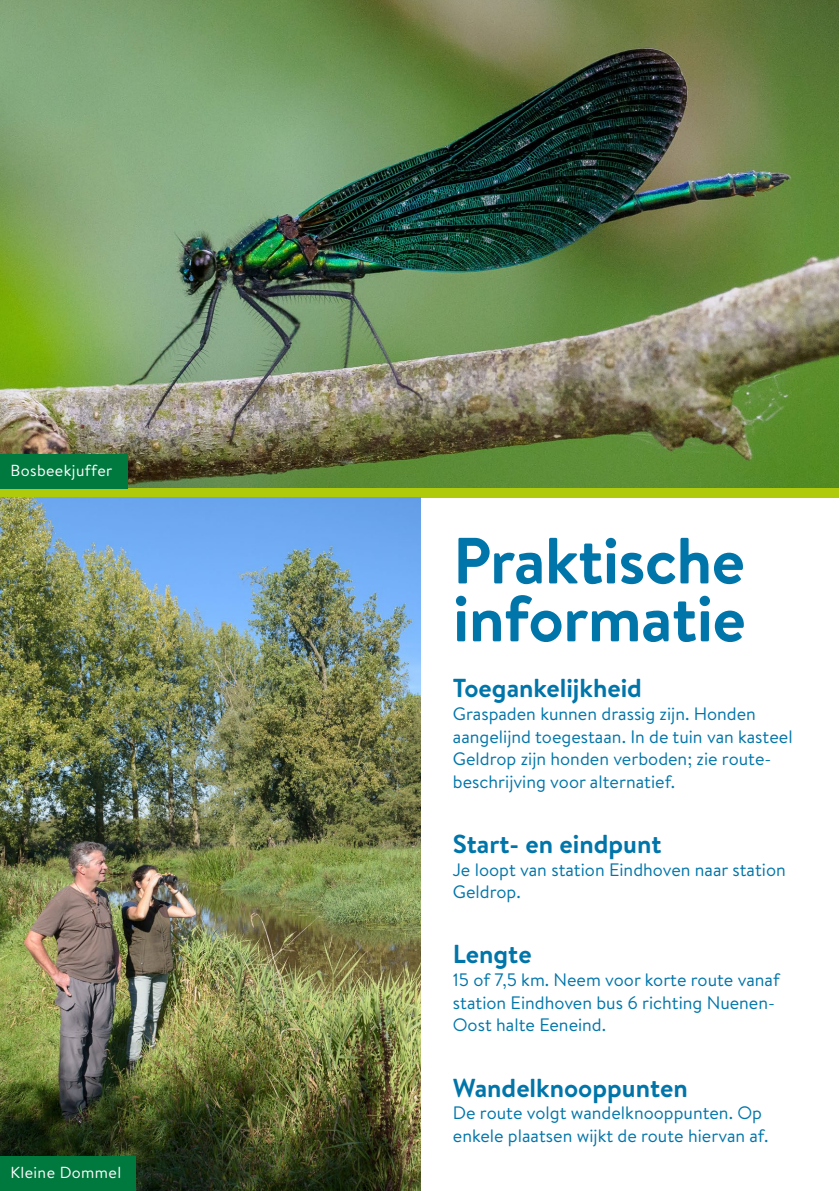
<style>
.page{position:relative;width:840px;height:1191px;background:#fff}
.page>*{position:absolute;margin:0;border:0;box-sizing:border-box;transform-origin:0 0}
.t1{font:700 65.2px/57.8px "Brandon Text";letter-spacing:-.01em;color:#0075aa}
.t2{font:700 26px "Brandon Text";color:#0075aa}
.t3{font:18px/22.6px "Brandon Text";color:#0075aa}
.foto_onderschrift{font:16px "Brandon Text";letter-spacing:.025em;color:#fff}
</style>
<div class="page">
<img style="left:0;top:0;width:838px;height:488px">
<div style="left:0;top:488px;width:838px;height:9px;background:#afca0b"></div>
<div style="left:0;top:454px;width:128px;height:34px;background:#00793f"></div>
<img style="left:0;top:497px;width:420px;height:694px">
<div style="left:0;top:1156px;width:136px;height:35px;background:#00793f"></div>
<p class="foto_onderschrift" style="left:10px;top:460px;width:103px">Bosbeekjuffer</p>
<p class="foto_onderschrift" style="left:10px;top:1161px;width:112px">Kleine Dommel</p>
<h3 class="t1" style="left:452px;top:530px;width:294px">Praktische informatie</h3>
<h4 class="t2" style="left:452px;top:670px;width:190px">Toegankelijkheid</h4>
<p class="t3" style="left:452px;top:702px;width:341px">Graspaden kunnen drassig zijn. Honden aangelijnd toegestaan. In de tuin van kasteel Geldrop zijn honden verboden; zie route&shy;beschrijving voor alternatief.</p>
<h4 class="t2" style="left:452px;top:826px;width:210px">Start- en eindpunt</h4>
<p class="t3" style="left:452px;top:857px;width:334px">Je loopt van station Eindhoven naar station<br>Geldrop.</p>
<h4 class="t2" style="left:452px;top:936px;width:80px">Lengte</h4>
<p class="t3" style="left:452px;top:968px;width:328px">15 of 7,5 km. Neem voor korte route vanaf station Eindhoven bus 6 richting Nuenen-<br>Oost halte Eeneind.</p>
<h4 class="t2" style="left:452px;top:1069px;width:236px">Wandelknooppunten</h4>
<p class="t3" style="left:452px;top:1101px;width:317px">De route volgt wandelknooppunten. Op enkele plaatsen wijkt de route hiervan af.</p>
</div>
